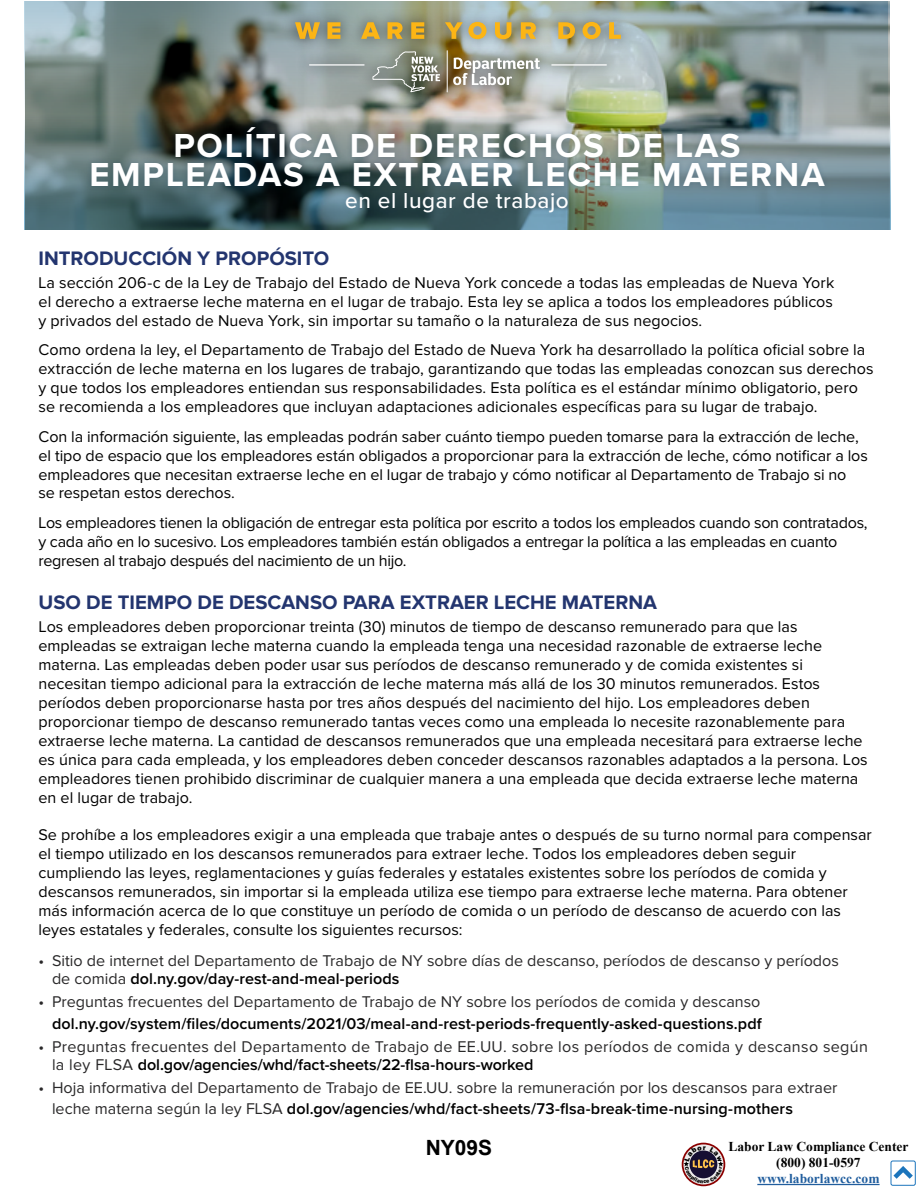
<style>
.page{position:relative;width:918px;height:1188px;background:#fff}
.page>*{position:absolute;margin:0;border:0;box-sizing:border-box;transform-origin:0 0}
.t1{font:700 34.5px/28.5px "Proxima Nova";letter-spacing:.05em;color:#fff;text-align:center}
.t2{font:500 22.5px "Proxima Nova";letter-spacing:.025em;color:#fff}
.t3{font:700 21px "Arial";color:#000}
.t4{font:700 20.25px "Proxima Nova";color:#23356f}
.t5{font:16.2px/18.9px "Proxima Nova";color:#000}
.t6{font:16.2px/18px "Proxima Nova";color:#292829}
.t7{font:16.2px/18px "Proxima Nova";letter-spacing:.02em;color:#292829}
.t8{font:600 16.2px "Proxima Nova";letter-spacing:.005em;color:#000}
.t9{font:700 13.5px/16.2px "Times New Roman";color:#000;text-align:center}
.t10{font:700 13.5px "Times New Roman";color:#215e9e}
.s1{font-weight:600;color:#000}
</style>
<div class="page">
<img style="left:24px;top:2px;width:864px;height:112px">
<img style="left:24px;top:114px;width:866px;height:115px">
<div style="left:281px;top:7px;width:354px;height:99px;background:#000;opacity:.36"></div>
<hr style="left:551px;top:64px;width:56px;height:2px;background:#fff">
<hr style="left:309px;top:64px;width:56px;height:2px;background:#fff">
<svg style="left:453px;top:58px;width:87px;height:27px"></svg>
<hr style="left:447px;top:50px;width:1px;height:42px;background:#fff">
<svg style="left:372px;top:51px;width:68px;height:41px;background:#8f968a"></svg>
<svg style="left:295px;top:22px;width:25px;height:17px"></svg>
<svg style="left:327px;top:22px;width:13px;height:17px"></svg>
<svg style="left:361px;top:22px;width:19px;height:17px"></svg>
<svg style="left:387px;top:22px;width:16px;height:17px"></svg>
<svg style="left:411px;top:22px;width:13px;height:17px"></svg>
<svg style="left:445px;top:22px;width:42px;height:17px"></svg>
<svg style="left:495px;top:22px;width:16px;height:17px"></svg>
<svg style="left:521px;top:22px;width:15px;height:17px"></svg>
<svg style="left:558px;top:22px;width:17px;height:17px"></svg>
<svg style="left:583px;top:22px;width:18px;height:17px"></svg>
<svg style="left:609px;top:22px;width:12px;height:17px"></svg>
<div style="left:86px;top:122px;width:744px;height:97px;background:#002b54;opacity:.2"></div>
<hr style="left:757px;top:1184px;width:123px;height:1px;background:#215e9e">
<svg style="left:681px;top:1142px;width:45px;height:45px"></svg>
<svg style="left:682px;top:1143px;width:43px;height:43px"></svg>
<svg style="left:683px;top:1144px;width:41px;height:40px"></svg>
<div style="left:891px;top:1161px;width:25px;height:25px;border:1px solid #1c75bc;border-radius:2px"></div>
<svg style="left:890px;top:1163px;width:26px;height:21px"></svg>
<svg style="left:684px;top:1146px;width:38px;height:37px"></svg>
<h1 class="t1" style="left:89px;top:132px;width:737px">POLÍTICA DE DERECHOS DE LAS<br>EMPLEADAS A EXTRAER LECHE MATERNA</h1>
<h2 class="t2" style="left:345px;top:188px;width:225px">en el lugar de trabajo</h2>
<p class="t4" style="left:39px;top:246px;width:292px">INTRODUCCIÓN Y PROPÓSITO</p>
<p class="t5" style="left:39px;top:274px;width:797px;text-align:justify">La sección 206-c de la Ley de Trabajo del Estado de Nueva York concede a todas las empleadas de Nueva York el derecho a extraerse leche materna en el lugar de trabajo. Esta ley se aplica a todos los empleadores públicos y privados del estado de Nueva York, sin importar su tamaño o la naturaleza de sus negocios.</p>
<p class="t5" style="left:39px;top:341px;width:837px">Como ordena la ley, el Departamento de Trabajo del Estado de Nueva York ha desarrollado la política oficial sobre la extracción de leche materna en los lugares de trabajo, garantizando que todas las empleadas conozcan sus derechos y que todos los empleadores entiendan sus responsabilidades. Esta política es el estándar mínimo obligatorio, pero se recomienda a los empleadores que incluyan adaptaciones adicionales específicas para su lugar de trabajo.</p>
<p class="t5" style="left:39px;top:428px;width:831px">Con la información siguiente, las empleadas podrán saber cuánto tiempo pueden tomarse para la extracción de leche, el tipo de espacio que los empleadores están obligados a proporcionar para la extracción de leche, cómo notificar a los empleadores que necesitan extraerse leche en el lugar de trabajo y cómo notificar al Departamento de Trabajo si no<br>se respetan estos derechos.</p>
<p class="t5" style="left:39px;top:514px;width:831px">Los empleadores tienen la obligación de entregar esta política por escrito a todos los empleados cuando son contratados, y cada año en lo sucesivo. Los empleadores también están obligados a entregar la política a las empleadas en cuanto regresen al trabajo después del nacimiento de un hijo.</p>
<p class="t4" style="left:39px;top:591px;width:620px">USO DE TIEMPO DE DESCANSO PARA EXTRAER LECHE MATERNA</p>
<p class="t5" style="left:39px;top:617px;width:831px">Los empleadores deben proporcionar treinta (30) minutos de tiempo de descanso remunerado para que las empleadas se extraigan leche materna cuando la empleada tenga una necesidad razonable de extraerse leche materna. Las empleadas deben poder usar sus períodos de descanso remunerado y de comida existentes si necesitan tiempo adicional para la extracción de leche materna más allá de los 30 minutos remunerados. Estos períodos deben proporcionarse hasta por tres años después del nacimiento del hijo. Los empleadores deben proporcionar tiempo de descanso remunerado tantas veces como una empleada lo necesite razonablemente para extraerse leche materna. La cantidad de descansos remunerados que una empleada necesitará para extraerse leche es única para cada empleada, y los empleadores deben conceder descansos razonables adaptados a la persona. Los empleadores tienen prohibido discriminar de cualquier manera a una empleada que decida extraerse leche materna en el lugar de trabajo.</p>
<p class="t5" style="left:39px;top:825px;width:835px">Se prohíbe a los empleadores exigir a una empleada que trabaje antes o después de su turno normal para compensar el tiempo utilizado en los descansos remunerados para extraer leche. Todos los empleadores deben seguir cumpliendo las leyes, reglamentaciones y guías federales y estatales existentes sobre los períodos de comida y descansos remunerados, sin importar si la empleada utiliza ese tiempo para extraerse leche materna. Para obtener más información acerca de lo que constituye un período de comida o un período de descanso de acuerdo con las leyes estatales y federales, consulte los siguientes recursos:</p>
<p class="t6" style="left:52px;top:953px;width:788px;text-indent:-13px">• Sitio de internet del Departamento de Trabajo de NY sobre días de descanso, períodos de descanso y períodos de comida <span class="s1">dol.ny.gov/day-rest-and-meal-periods</span></p>
<p class="t6" style="left:39px;top:993px;width:724px">• Preguntas frecuentes del Departamento de Trabajo de NY sobre los períodos de comida y descanso</p>
<p class="t8" style="left:52px;top:1012px;width:711px">dol.ny.gov/system/files/documents/2021/03/meal-and-rest-periods-frequently-asked-questions.pdf</p>
<p class="t7" style="left:52px;top:1038px;width:817px;text-indent:-13px">• Preguntas frecuentes del Departamento de Trabajo de EE.UU. sobre los períodos de comida y descanso según la ley FLSA <span class="s1">dol.gov/agencies/whd/fact-sheets/22-flsa-hours-worked</span></p>
<p class="t6" style="left:52px;top:1077px;width:787px;line-height:21.6px;text-indent:-13px">• Hoja informativa del Departamento de Trabajo de EE.UU. sobre la remuneración por los descansos para extraer leche materna según la ley FLSA <span class="s1">dol.gov/agencies/whd/fact-sheets/73-flsa-break-time-nursing-mothers</span></p>
<p class="t3" style="left:426px;top:1133px;width:68px">NY09S</p>
<p class="t9" style="left:729px;top:1138px;width:182px">Labor Law Compliance Center (800) 801-0597</p>
<p class="t10" style="left:757px;top:1169px;width:124px">www.laborlawcc.com</p>
</div>
